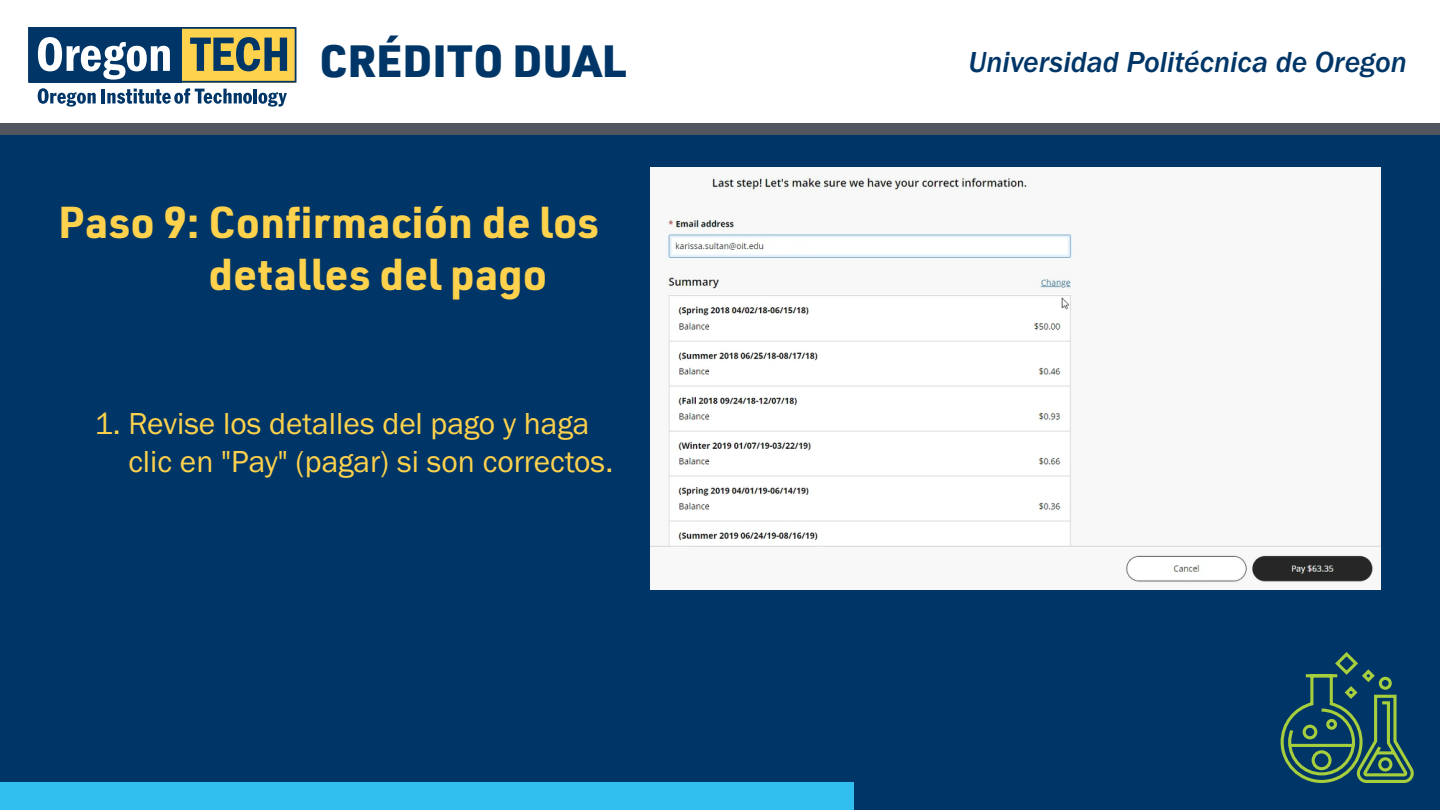
<style>
.page{position:relative;width:1440px;height:810px;background:#fff}
.page>*{position:absolute;margin:0;border:0;box-sizing:border-box;transform-origin:0 0}
.t1{font:900 45px "URWDIN";color:#003667}
.t2{font:700 43.5px/52.2px "URWDIN";color:#fed24c}
.t3{font:31.5px/37.8px "Franklin Gothic URW Boo";color:#fed24c}
.t4{font:30px "Franklin Gothic URW Med Ita";color:#003667}
</style>
<div class="page">
<svg style="left:28px;top:27px;width:268px;height:80px"></svg>
<div style="left:0;top:123px;width:1440px;height:13px;background:#52575f"></div>
<div style="left:0;top:136px;width:1440px;height:674px;background:#003667"></div>
<div style="left:0;top:783px;width:853px;height:27px;background:#30bfef"></div>
<svg style="left:1280px;top:652px;width:134px;height:131px"></svg>
<img style="left:650px;top:167px;width:730px;height:422px">
<p class="t1" style="left:320px;top:29px;width:308px">CRÉDITO DUAL</p>
<p class="t2" style="left:208px;top:194px;width:392px;text-indent:-150px">Paso 9: Confirmación de los detalles del pago</p>
<p class="t3" style="left:128px;top:404px;width:486px;text-indent:-34px">1. Revise los detalles del pago y haga clic en "Pay" (pagar) si son correctos.</p>
<p class="t4" style="left:968px;top:44px;width:440px">Universidad Politécnica de Oregon</p>
</div>
